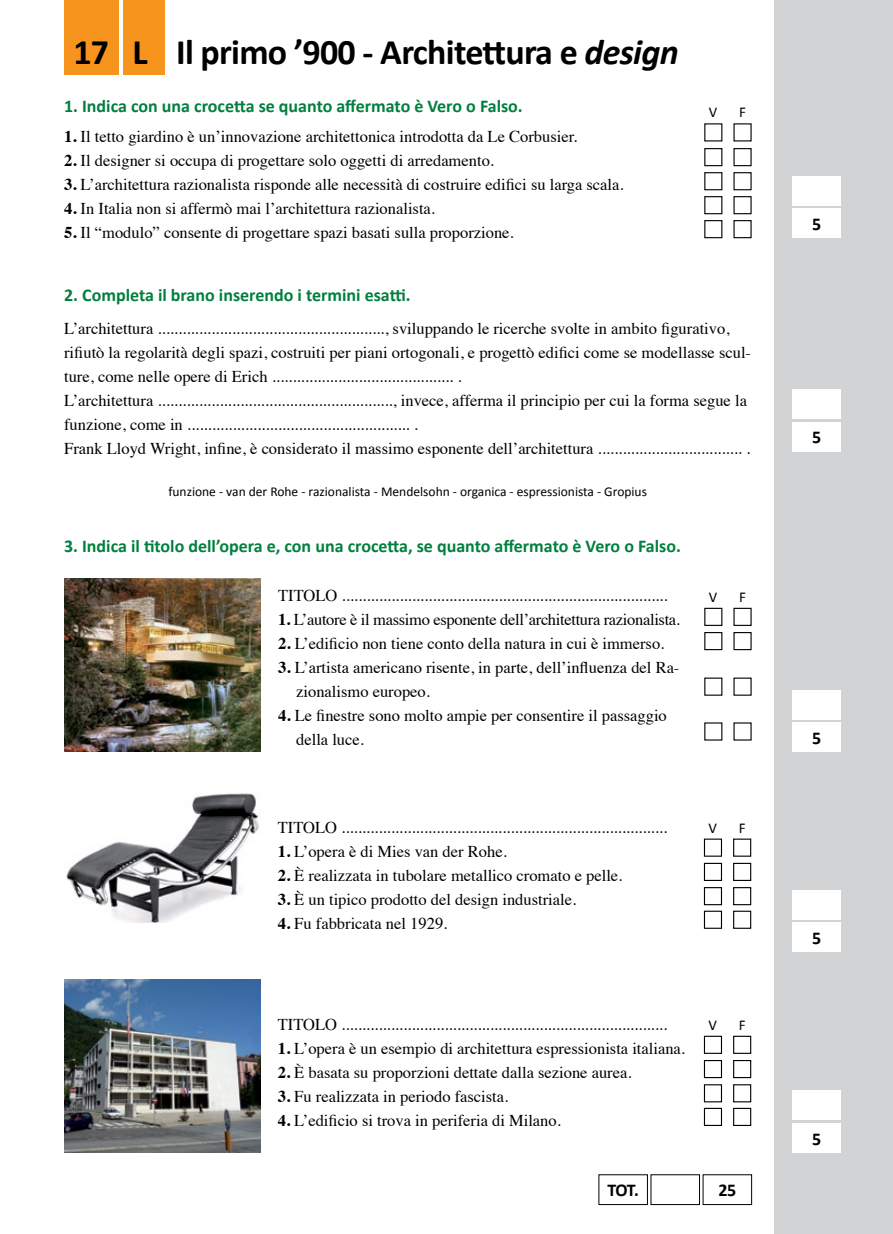
<style>
.page{position:relative;width:893px;height:1234px;background:#fff}
.page>*{position:absolute;margin:0;border:0;box-sizing:border-box;transform-origin:0 0}
.t1{font:700 36px "Calibri";letter-spacing:-.02em;color:#000}
.t2{font:700 18px "Calibri";color:#007f3e}
.t3{font:700 18px "Calibri";color:#000}
.t4{font:16.5px/24px "Times";color:#000}
.t5{font:16.5px "Times";letter-spacing:-.02em;color:#000}
.t6{font:15px "Calibri";color:#000}
.t7{font:13.5px "Calibri";color:#000}
.s1{font-style:italic}
.s2{font-weight:700}
</style>
<div class="page">
<div style="left:775px;top:0;width:118px;height:1233px;background:#d1d3d4"></div>
<div style="left:792px;top:722px;width:49px;height:29px;background:#fff"></div>
<div style="left:792px;top:922px;width:49px;height:30px;background:#fff"></div>
<div style="left:792px;top:1122px;width:49px;height:30px;background:#fff"></div>
<div style="left:792px;top:689px;width:49px;height:30px;background:#fff"></div>
<div style="left:792px;top:889px;width:49px;height:30px;background:#fff"></div>
<div style="left:792px;top:1090px;width:49px;height:29px;background:#fff"></div>
<div style="left:64px;top:0;width:55px;height:74px;background:#f7941e"></div>
<div style="left:123px;top:0;width:41px;height:74px;background:#f7941e"></div>
<div style="left:792px;top:389px;width:49px;height:30px;background:#fff"></div>
<div style="left:792px;top:421px;width:49px;height:30px;background:#fff"></div>
<div style="left:792px;top:176px;width:49px;height:30px;background:#fff"></div>
<div style="left:792px;top:208px;width:49px;height:30px;background:#fff"></div>
<div style="left:733px;top:148px;width:19px;height:18px;border:1px solid #000"></div>
<div style="left:733px;top:632px;width:19px;height:18px;border:1px solid #000"></div>
<div style="left:704px;top:148px;width:18px;height:18px;border:1px solid #000"></div>
<div style="left:704px;top:632px;width:18px;height:18px;border:1px solid #000"></div>
<div style="left:733px;top:172px;width:19px;height:18px;border:1px solid #000"></div>
<div style="left:733px;top:196px;width:19px;height:18px;border:1px solid #000"></div>
<div style="left:733px;top:220px;width:19px;height:18px;border:1px solid #000"></div>
<div style="left:704px;top:172px;width:18px;height:18px;border:1px solid #000"></div>
<div style="left:704px;top:196px;width:18px;height:18px;border:1px solid #000"></div>
<div style="left:704px;top:220px;width:18px;height:18px;border:1px solid #000"></div>
<img style="left:64px;top:578px;width:197px;height:173px">
<img style="left:66px;top:793px;width:194px;height:129px">
<img style="left:64px;top:979px;width:197px;height:173px">
<div style="left:733px;top:838px;width:18px;height:18px;border:1px solid #000"></div>
<div style="left:733px;top:1035px;width:18px;height:18px;border:1px solid #000"></div>
<div style="left:733px;top:862px;width:18px;height:18px;border:1px solid #000"></div>
<div style="left:733px;top:1059px;width:18px;height:18px;border:1px solid #000"></div>
<div style="left:733px;top:886px;width:18px;height:19px;border:1px solid #000"></div>
<div style="left:733px;top:1083px;width:18px;height:19px;border:1px solid #000"></div>
<div style="left:733px;top:910px;width:18px;height:18px;border:1px solid #000"></div>
<div style="left:733px;top:1107px;width:18px;height:18px;border:1px solid #000"></div>
<div style="left:704px;top:838px;width:18px;height:18px;border:1px solid #000"></div>
<div style="left:704px;top:1035px;width:18px;height:18px;border:1px solid #000"></div>
<div style="left:704px;top:862px;width:18px;height:18px;border:1px solid #000"></div>
<div style="left:704px;top:1059px;width:18px;height:18px;border:1px solid #000"></div>
<div style="left:704px;top:886px;width:18px;height:19px;border:1px solid #000"></div>
<div style="left:704px;top:1083px;width:18px;height:19px;border:1px solid #000"></div>
<div style="left:704px;top:910px;width:18px;height:18px;border:1px solid #000"></div>
<div style="left:704px;top:1107px;width:18px;height:18px;border:1px solid #000"></div>
<h1 class="t1" style="left:73px;top:30px;width:607px">17 L Il primo ’900 - Architettura e <span class="s1">design</span></h1>
<p class="t2" style="left:64px;top:94px;width:460px">1. Indica con una crocetta se quanto affermato è Vero o Falso.</p>
<p class="t4" style="left:64px;top:123px;width:515px"><span class="s2">1.</span> Il tetto giardino è un’innovazione architettonica introdotta da Le Corbusier.</p>
<p class="t4" style="left:64px;top:147px;width:431px"><span class="s2">2.</span> Il designer si occupa di progettare solo oggetti di arredamento.</p>
<p class="t4" style="left:64px;top:171px;width:561px"><span class="s2">3.</span> L’architettura razionalista risponde alle necessità di costruire edifici su larga scala.</p>
<p class="t4" style="left:64px;top:195px;width:372px"><span class="s2">4.</span> In Italia non si affermò mai l’architettura razionalista.</p>
<p class="t4" style="left:64px;top:219px;width:451px"><span class="s2">5.</span> Il “modulo” consente di progettare spazi basati sulla proporzione.</p>
<p class="t6" style="left:709px;top:103px;width:10px">V</p>
<p class="t6" style="left:739px;top:103px;width:8px">F</p>
<p class="t2" style="left:64px;top:284px;width:348px">2. Completa il brano inserendo i termini esatti.</p>
<p class="t4" style="left:64px;top:314px;width:688px">L’architettura ......................................................., sviluppando le ricerche svolte in ambito figurativo, rifiutò la regolarità degli spazi, costruiti per piani ortogonali, e progettò edifici come se modellasse scul&shy;ture, come nelle opere di Erich ............................................ .<br>L’architettura ........................................................., invece, afferma il principio per cui la forma segue la funzione, come in ...................................................... .<br>Frank Lloyd Wright, infine, è considerato il massimo esponente dell’architettura ................................... .</p>
<p class="t7" style="left:168px;top:483px;width:480px">funzione - van der Rohe - razionalista - Mendelsohn - organica - espressionista - Gropius</p>
<p class="t2" style="left:64px;top:534px;width:618px">3. Indica il titolo dell’opera e, con una crocetta, se quanto affermato è Vero o Falso.</p>
<p class="t4" style="left:278px;top:581px;width:391px">TITOLO ...............................................................................</p>
<p class="t6" style="left:739px;top:587px;width:8px">F</p>
<p class="t5" style="left:278px;top:603px;width:403px"><span class="s2">1.</span> L’autore è il massimo esponente dell’architettura razionalista.</p>
<p class="t4" style="left:278px;top:630px;width:388px"><span class="s2">2.</span> L’edificio non tiene conto della natura in cui è immerso.</p>
<p class="t4" style="left:296px;top:654px;width:385px;text-indent:-18px"><span class="s2">3.</span> L’artista americano risente, in parte, dell’influenza del Ra&shy;zionalismo europeo.</p>
<p class="t4" style="left:296px;top:702px;width:372px;text-indent:-18px"><span class="s2">4.</span> Le finestre sono molto ampie per consentire il passaggio della luce.</p>
<p class="t6" style="left:709px;top:587px;width:10px">V</p>
<p class="t4" style="left:278px;top:813px;width:391px">TITOLO ...............................................................................</p>
<p class="t4" style="left:278px;top:837px;width:230px"><span class="s2">1.</span> L’opera è di Mies van der Rohe.</p>
<p class="t4" style="left:278px;top:861px;width:346px"><span class="s2">2.</span> È realizzata in tubolare metallico cromato e pelle.</p>
<p class="t4" style="left:278px;top:885px;width:300px"><span class="s2">3.</span> è un tipico prodotto del design industriale.</p>
<p class="t4" style="left:278px;top:909px;width:171px"><span class="s2">4.</span> Fu fabbricata nel 1929.</p>
<p class="t6" style="left:708px;top:818px;width:10px">V</p>
<p class="t6" style="left:739px;top:818px;width:8px">F</p>
<p class="t4" style="left:278px;top:1010px;width:391px">TITOLO ...............................................................................</p>
<p class="t4" style="left:278px;top:1034px;width:409px"><span class="s2">1.</span> L’opera è un esempio di architettura espressionista italiana.</p>
<p class="t4" style="left:278px;top:1058px;width:355px"><span class="s2">2.</span> È basata su proporzioni dettate dalla sezione aurea.</p>
<p class="t4" style="left:278px;top:1082px;width:232px"><span class="s2">3.</span> Fu realizzata in periodo fascista.</p>
<p class="t4" style="left:278px;top:1106px;width:285px"><span class="s2">4.</span> L’edificio si trova in periferia di Milano.</p>
<p class="t6" style="left:708px;top:1015px;width:10px">V</p>
<p class="t6" style="left:739px;top:1015px;width:8px">F</p>
<p class="t3" style="left:607px;top:1178px;width:33px">TOT.</p>
<p class="t3" style="left:718px;top:1178px;width:19px">25</p>
<p class="t3" style="left:812px;top:213px;width:11px">5</p>
<p class="t3" style="left:812px;top:426px;width:11px">5</p>
<p class="t3" style="left:812px;top:726px;width:11px">5</p>
<p class="t3" style="left:812px;top:926px;width:11px">5</p>
<p class="t3" style="left:812px;top:1127px;width:11px">5</p>
</div>
